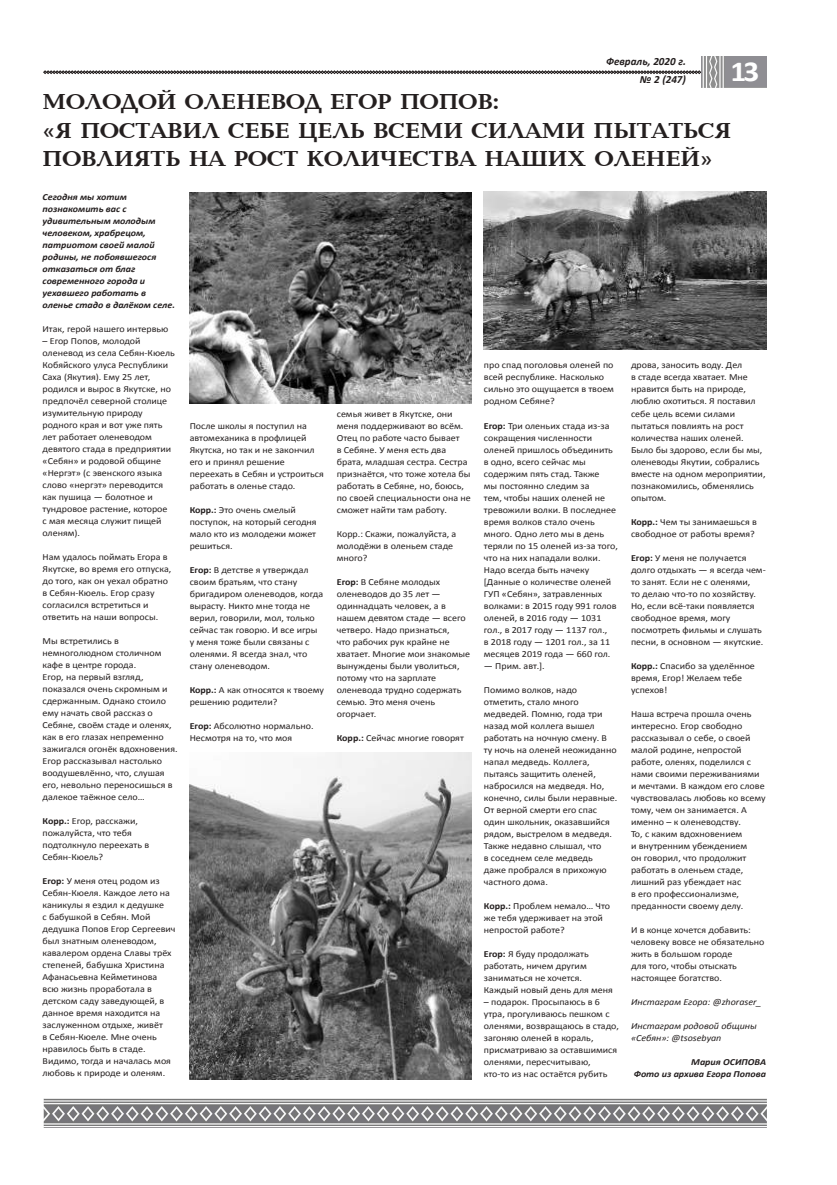
<style>
.page{position:relative;width:837px;height:1185px;background:#fff}
.page>*{position:absolute;margin:0;border:0;box-sizing:border-box;transform-origin:0 0}
.t1{font:700 29.1px "Calibri";color:#fff;scale:1.08 1}
.t2{font:700 22.3px/28.8px "Sakha Baltica";color:#241f1f;scale:1.08 1}
.t3{font:italic 700 11px/18px "Calibri";color:#241f1f;text-align:right}
.t4{font:9.3px/12px "Calibri";color:#241f1f;scale:1.08 1}
.t5{font:italic 700 9.3px/12px "Calibri";color:#241f1f;scale:1.08 1}
.t6{font:italic 9.3px/12px "Calibri";color:#241f1f;scale:1.08 1}
.s1{font-weight:700}
</style>
<div class="page">
<svg style="left:43px;top:71px;width:657px;height:3px;background:#5d5959"></svg>
<img style="left:700px;top:57px;width:65px;height:31px">
<img style="left:43px;top:1098px;width:722px;height:30px">
<img style="left:189px;top:192px;width:282px;height:211px">
<img style="left:483px;top:191px;width:282px;height:159px">
<img style="left:189px;top:752px;width:282px;height:328px">
<p class="t3" style="left:606px;top:52px;width:81px">Февраль, 2020 г. № 2 (247)</p>
<h1 class="t1" style="left:730px;top:53px;width:28px">13</h1>
<h2 class="t2" style="left:43px;top:88px;width:639px">МОЛОДОЙ ОЛЕНЕВОД ЕГОР ПОПОВ:<br>«Я ПОСТАВИЛ СЕБЕ ЦЕЛЬ ВСЕМИ СИЛАМИ ПЫТАТЬСЯ<br>ПОВЛИЯТЬ НА РОСТ КОЛИЧЕСТВА НАШИХ ОЛЕНЕЙ»</h2>
<p class="t5" style="left:43px;top:190px;width:124px">Сегодня мы хотим познакомить вас с удивительным молодым человеком, храбрецом, патриотом своей малой родины, не побоявшегося отказаться от благ современного города и уехавшего работать в оленье стадо в далёком селе.</p>
<p class="t4" style="left:43px;top:322px;width:118px">Итак, герой нашего интервью</p>
<p class="t4" style="left:43px;top:334px;width:124px">– Егор Попов, молодой оленевод из села Себян-Кюель<br>Кобяйского улуса Республики<br>Саха (Якутия). Ему 25 лет, родился и вырос в Якутске, но предпочёл северной столице изумительную природу родного края и вот уже пять лет работает оленеводом девятого стада в предприятии «Себян» и родовой общине «Нергэт» (с эвенского языка слово «нергэт» переводится как пушица — болотное и тундровое растение, которое<br>с мая месяца служит пищей оленям).</p>
<p class="t4" style="left:43px;top:550px;width:121px">Нам удалось поймать Егора в<br>Якутске, во время его отпуска, до того, как он уехал обратно в Себян-Кюель. Егор сразу согласился встретиться и ответить на наши вопросы.</p>
<p class="t4" style="left:43px;top:634px;width:126px">Мы встретились в немноголюдном столичном кафе в центре города.<br>Егор, на первый взгляд, показался очень скромным и сдержанным. Однако стоило ему начать свой рассказ о<br>Себяне, своём стаде и оленях, как в его глазах непременно зажигался огонёк вдохновения.<br>Егор рассказывал настолько воодушевлённо, что, слушая его, невольно переносишься в далекое таёжное село…</p>
<p class="t4" style="left:43px;top:814px;width:100px"><span class="s1">Корр.:</span> Егор, расскажи, пожалуйста, что тебя подтолкнуло переехать в<br>Себян-Кюель?</p>
<p class="t4" style="left:43px;top:874px;width:125px"><span class="s1">Егор:</span> У меня отец родом из<br>Себян-Кюеля. Каждое лето на каникулы я ездил к дедушке<br>с бабушкой в Себян. Мой дедушка Попов Егор Сергеевич был знатным оленеводом, кавалером ордена Славы трёх степеней, бабушка Христина<br>Афанасьевна Кейметинова всю жизнь проработала в детском саду заведующей, в данное время находится на заслуженном отдыхе, живёт<br>в Себян-Кюеле. Мне очень нравилось быть в стаде.<br>Видимо, тогда и началась моя любовь к природе и оленям.</p>
<p class="t4" style="left:189px;top:420px;width:126px">После школы я поступил на автомеханика в профлицей<br>Якутска, но так и не закончил его и принял решение переехать в Себян и устроиться работать в оленье стадо.</p>
<p class="t4" style="left:189px;top:504px;width:119px"><span class="s1">Корр.:</span> Это очень смелый поступок, на который сегодня мало кто из молодежи может решиться.</p>
<p class="t4" style="left:189px;top:564px;width:125px"><span class="s1">Егор:</span> В детстве я утверждал своим братьям, что стану бригадиром оленеводов, когда вырасту. Никто мне тогда не верил, говорили, мол, только сейчас так говорю. И все игры у меня тоже были связаны с оленями. Я всегда знал, что стану оленеводом.</p>
<p class="t4" style="left:189px;top:684px;width:126px"><span class="s1">Корр.:</span> А как относятся к твоему решению родители?</p>
<p class="t4" style="left:189px;top:720px;width:116px"><span class="s1">Егор:</span> Абсолютно нормально.<br>Несмотря на то, что моя</p>
<p class="t4" style="left:336px;top:408px;width:125px">семья живет в Якутске, они меня поддерживают во всём.<br>Отец по работе часто бывает<br>в Себяне. У меня есть два брата, младшая сестра. Сестра признаётся, что тоже хотела бы работать в Себяне, но, боюсь, по своей специальности она не сможет найти там работу.</p>
<p class="t4" style="left:336px;top:528px;width:112px">Корр.: Скажи, пожалуйста, а молодёжи в оленьем стаде много?</p>
<p class="t4" style="left:336px;top:576px;width:125px"><span class="s1">Егор:</span> В Себяне молодых оленеводов до 35 лет — одиннадцать человек, а в нашем девятом стаде — всего четверо. Надо признаться,<br>что рабочих рук крайне не хватает. Многие мои знакомые вынуждены были уволиться, потому что на зарплате оленевода трудно содержать семью. Это меня очень огорчает.</p>
<p class="t4" style="left:336px;top:732px;width:119px"><span class="s1">Корр.:</span> Сейчас многие говорят</p>
<p class="t4" style="left:483px;top:359px;width:122px">про спад поголовья оленей по всей республике. Насколько сильно это ощущается в твоем родном Себяне?</p>
<p class="t4" style="left:483px;top:419px;width:126px"><span class="s1">Егор:</span> Три оленьих стада из-за сокращения численности оленей пришлось объединить в одно, всего сейчас мы содержим пять стад. Также<br>мы постоянно следим за<br>тем, чтобы наших оленей не тревожили волки. В последнее время волков стало очень много. Одно лето мы в день теряли по 15 оленей из-за того, что на них нападали волки.<br>Надо всегда быть начеку [Данные о количестве оленей<br>ГУП «Себян», затравленных волками: в 2015 году 991 голов оленей, в 2016 году — 1031 гол., в 2017 году — 1137 гол.,<br>в 2018 году — 1201 гол., за 11 месяцев 2019 года — 660 гол.</p>
<p class="t4" style="left:483px;top:659px;width:58px">— Прим. авт.].</p>
<p class="t4" style="left:483px;top:683px;width:125px">Помимо волков, надо отметить, стало много медведей. Помню, года три назад мой коллега вышел работать на ночную смену. В ту ночь на оленей неожиданно напал медведь. Коллега, пытаясь защитить оленей, набросился на медведя. Но, конечно, силы были неравные.<br>От верной смерти его спас один школьник, оказавшийся рядом, выстрелом в медведя.<br>Также недавно слышал, что<br>в соседнем селе медведь даже пробрался в прихожую частного дома.</p>
<p class="t4" style="left:483px;top:899px;width:118px"><span class="s1">Корр.:</span> Проблем немало… Что же тебя удерживает на этой непростой работе?</p>
<p class="t4" style="left:483px;top:947px;width:121px"><span class="s1">Егор:</span> Я буду продолжать работать, ничем другим заниматься не хочется.<br>Каждый новый день для меня</p>
<p class="t4" style="left:483px;top:995px;width:126px">– подарок. Просыпаюсь в 6 утра, прогуливаюсь пешком с оленями, возвращаюсь в стадо, загоняю оленей в кораль, присматриваю за оставшимися оленями, пересчитываю,<br>кто-то из нас остаётся рубить</p>
<p class="t4" style="left:630px;top:359px;width:126px">дрова, заносить воду. Дел<br>в стаде всегда хватает. Мне нравится быть на природе, люблю охотиться. Я поставил себе цель всеми силами пытаться повлиять на рост количества наших оленей.<br>Было бы здорово, если бы мы, оленеводы Якутии, собрались вместе на одном мероприятии, познакомились, обменялись опытом.</p>
<p class="t4" style="left:630px;top:515px;width:118px"><span class="s1">Корр.:</span> Чем ты занимаешься в свободное от работы время?</p>
<p class="t4" style="left:630px;top:551px;width:126px"><span class="s1">Егор:</span> У меня не получается долго отдыхать — я всегда чем&shy;то занят. Если не с оленями,<br>то делаю что-то по хозяйству.<br>Но, если всё-таки появляется свободное время, могу посмотреть фильмы и слушать песни, в основном — якутские.</p>
<p class="t4" style="left:630px;top:659px;width:116px"><span class="s1">Корр.:</span> Спасибо за уделённое время, Егор! Желаем тебе успехов!</p>
<p class="t4" style="left:630px;top:707px;width:126px">Наша встреча прошла очень интересно. Егор свободно рассказывал о себе, о своей малой родине, непростой работе, оленях, поделился с нами своими переживаниями и мечтами. В каждом его слове чувствовалась любовь ко всему тому, чем он занимается. А именно – к оленеводству.<br>То, с каким вдохновением<br>и внутренним убеждением<br>он говорил, что продолжит работать в оленьем стаде, лишний раз убеждает нас<br>в его профессионализме, преданности своему делу.</p>
<p class="t4" style="left:630px;top:923px;width:125px">И в конце хочется добавить: человеку вовсе не обязательно жить в большом городе<br>для того, чтобы отыскать настоящее богатство.</p>
<p class="t6" style="left:630px;top:995px;width:122px">Инстаграм Егора: @zhoraser_</p>
<p class="t6" style="left:630px;top:1019px;width:118px">Инстаграм родовой общины «Себян»: @tsosebyan</p>
<p class="t5" style="left:633px;top:1055px;width:124px;text-align:right">Мария ОСИПОВА<br>Фото из архива Егора Попова</p>
</div>
